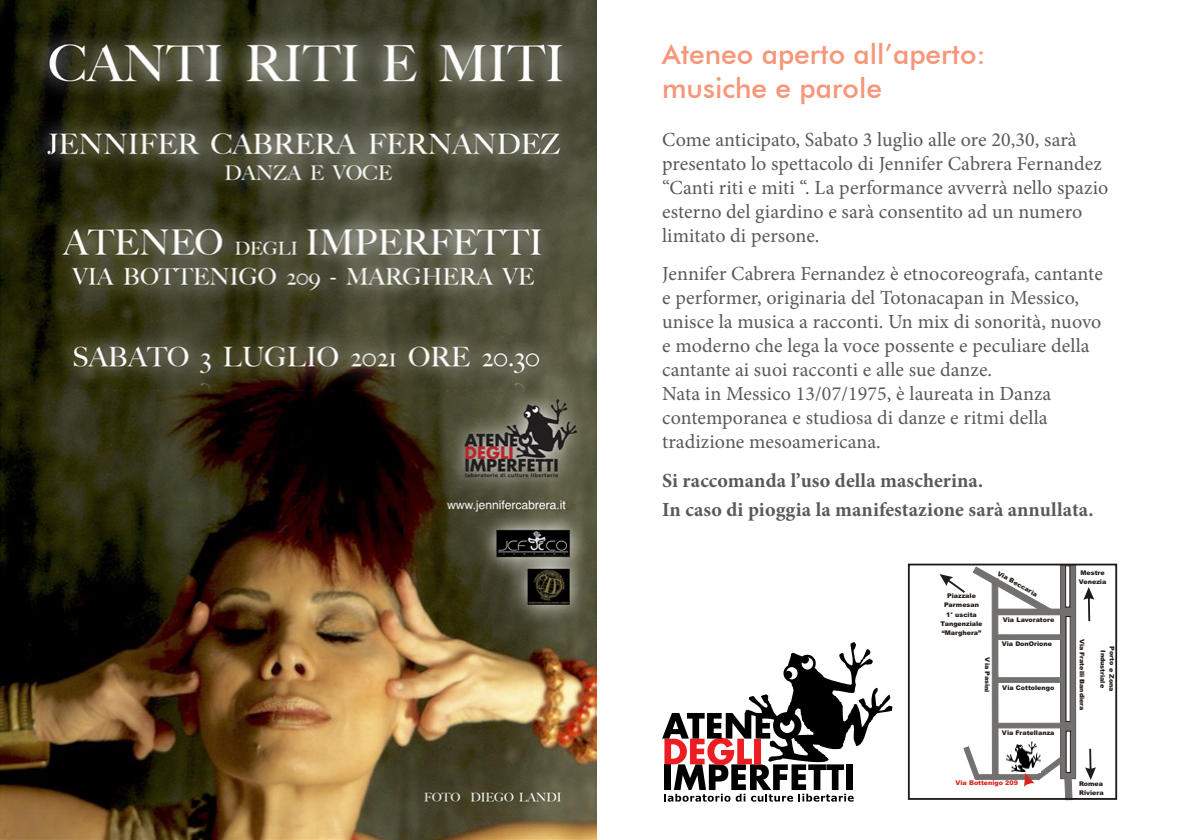
<style>
.page{position:relative;width:1191px;height:840px;background:#fff}
.page>*{position:absolute;margin:0;border:0;box-sizing:border-box;transform-origin:0 0}
.t1{font:500 28px/33.6px "Futura BT";color:#f79679}
.t2{font:20px/24px "Minion Pro";letter-spacing:.005em;color:#58595b}
.t3{font:700 20px/28.8px "Minion Pro";letter-spacing:.005em;color:#58595b}
.t4{font:900 6.4px/9px "Arial";color:#1f1a17}
.t5{font:900 6.4px "Arial";color:#d9261c}
</style>
<div class="page">
<img style="left:0;top:0;width:597px;height:839px">
<svg style="left:1062px;top:567px;width:11px;height:209px;fill:#737070"></svg>
<div style="left:1060px;top:565px;width:15px;height:213px;border:1px solid #615c5c"></div>
<svg style="left:963px;top:746px;width:16px;height:32px"></svg>
<svg style="left:975px;top:774px;width:49px;height:5px"></svg>
<svg style="left:998px;top:722px;width:63px;height:5px"></svg>
<svg style="left:998px;top:677px;width:63px;height:5px"></svg>
<svg style="left:998px;top:634px;width:63px;height:5px"></svg>
<hr style="left:1065px;top:565px;width:4px;height:41px;background:#fff">
<div style="left:1065px;top:565px;width:5px;height:42px;border:1px solid #1f1a17"></div>
<div style="left:993px;top:608px;width:69px;height:6px;background:#737070"></div>
<div style="left:993px;top:608px;width:69px;height:6px;border:1px solid #737070"></div>
<div style="left:992px;top:578px;width:6px;height:200px;background:#737070"></div>
<svg style="left:1085px;top:748px;width:11px;height:31px"></svg>
<svg style="left:1083px;top:587px;width:11px;height:33px"></svg>
<svg style="left:939px;top:574px;width:26px;height:18px"></svg>
<svg style="left:1024px;top:755px;width:48px;height:41px"></svg>
<div style="left:908px;top:563px;width:209px;height:236px;border:2px solid #1f1a17"></div>
<img style="left:1005px;top:741px;width:35px;height:30px">
<svg style="left:662px;top:642px;width:231px;height:159px"></svg>
<svg style="left:973px;top:566px;width:79px;height:48px"></svg>
<h1 class="t1" style="left:662px;top:37px;width:325px">Ateneo aperto all’aperto: musiche e parole</h1>
<p class="t2" style="left:662px;top:127px;width:448px">Come anticipato, Sabato 3 luglio alle ore 20,30, sarà presentato lo spettacolo di Jennifer Cabrera Fernandez “Canti riti e miti “. La performance avverrà nello spazio esterno del giardino e sarà consentito ad un numero limitato di persone.</p>
<p class="t2" style="left:662px;top:262px;width:442px">Jennifer Cabrera Fernandez è etnocoreografa, cantante e performer, originaria del Totonacapan in Messico, unisce la musica a racconti. Un mix di sonorità, nuovo e moderno che lega la voce possente e peculiare della cantante ai suoi racconti e alle sue danze.<br>Nata in Messico 13/07/1975, è laureata in Danza contemporanea e studiosa di danze e ritmi della tradizione mesoamericana.</p>
<p class="t3" style="left:662px;top:465px;width:433px">Si raccomanda l’uso della mascherina.<br>In caso di pioggia la manifestazione sarà annullata.</p>
<p class="t4" style="left:940px;top:592px;width:44px;text-align:center">Piazzale<br>Parmesan<br>1° uscita<br>Tangenziale “Marghera”</p>
<p class="t4" style="left:999px;top:569px;width:46px;rotate:29deg">Via Be c ria</p>
<p class="t4" style="left:1002px;top:615px;width:53px">Via Lavoratore</p>
<p class="t4" style="left:1001px;top:639px;width:52px">Via DonOrione</p>
<p class="t4" style="left:991px;top:657px;width:36px;rotate:91deg">Via Pasi i</p>
<p class="t4" style="left:1002px;top:683px;width:54px">Via Cottolengo</p>
<p class="t4" style="left:1002px;top:728px;width:54px">Via Fratellanza</p>
<p class="t5" style="left:955px;top:778px;width:64px">Via Bottenigo 209</p>
<p class="t4" style="left:1078px;top:568px;width:29px">Mestre<br>Venezia</p>
<p class="t4" style="left:1085px;top:638px;width:40px;rotate:90deg">V ai Frate li</p>
<p class="t4" style="left:1085px;top:692px;width:19px;rotate:90deg">dea</p>
<p class="t4" style="left:1085px;top:670px;width:37px;rotate:90deg">l Banir</p>
<p class="t4" style="left:1116px;top:650px;width:43px;text-indent:-4px;rotate:91deg">Port e Zona<br>Indus ri</p>
<p class="t4" style="left:1106px;top:669px;width:20px;rotate:91deg">t ael</p>
<p class="t4" style="left:1079px;top:779px;width:26px">Romea<br>Riviera</p>
</div>
